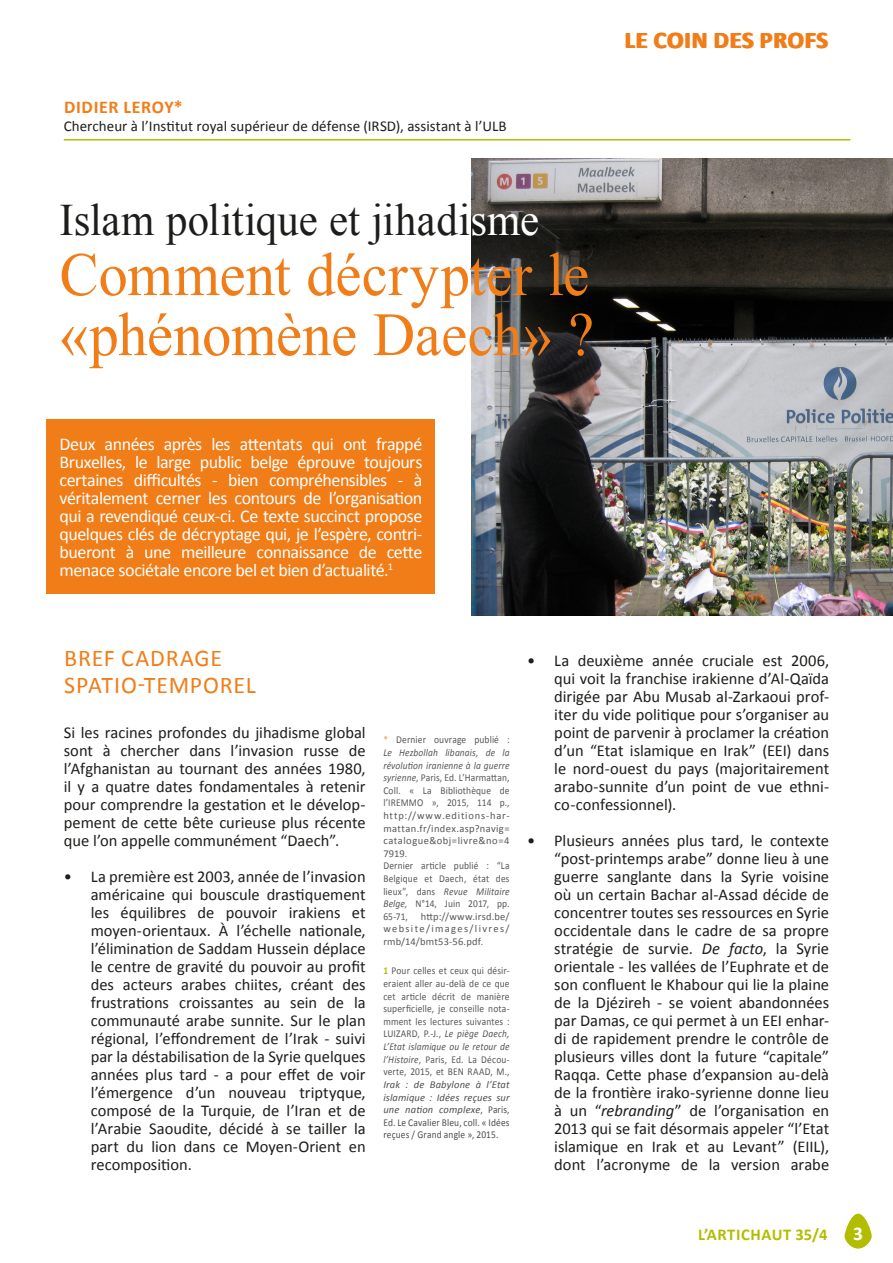
<style>
.page{position:relative;width:893px;height:1263px;background:#fff}
.page>*{position:absolute;margin:0;border:0;box-sizing:border-box;transform-origin:0 0}
.t1{font:61.5px/60px "Times New Roman";letter-spacing:-.005em;color:#f07d18;scale:.95 1}
.t2{font:45px "Times New Roman";color:#1d1d1b;scale:.95 1}
.t3{font:24px/27px "Calibri";letter-spacing:.03em;color:#f07d18}
.t4{font:700 24px "Calibri";letter-spacing:.04em;color:#f07d18}
.t5{font:700 19.5px "Calibri";color:#fff}
.t6{font:18px/18px "Calibri";letter-spacing:-.025em;color:#fff;text-align:justify}
.t7{font:700 18px "Calibri";letter-spacing:.04em;color:#f07d18}
.t8{font:16.5px/18px "Calibri";color:#1d1d1b;text-align:justify}
.t9{font:700 16.5px "Calibri";letter-spacing:.04em;color:#b2bd00}
.t10{font:15px "Calibri";color:#1d1d1b}
.t11{font:10.5px/12.6px "Calibri";letter-spacing:.02em;color:#575756;scale:.9 1}
.t12{font:italic 10.5px/12.6px "Calibri";letter-spacing:.015em;color:#4e4e4e;text-align:justify}
.s1{color:#fff}
.s2{color:#f49a4a}
.s3{font-style:italic}
.s4{font-weight:700;color:#b4be04}
.s5{font-style:normal}
</style>
<div class="page">
<svg style="left:844px;top:1214px;width:28px;height:34px"></svg>
<img style="left:471px;top:159px;width:422px;height:456px">
<div style="left:47px;top:419px;width:388px;height:174px;background:#f07d18"></div>
<hr style="left:64px;top:139px;width:786px;height:2px;background:#b2bd00">
<p class="t7" style="left:64px;top:94px;width:120px">DIDIER LEROY*</p>
<p class="t10" style="left:64px;top:115px;width:444px">Chercheur à l’Institut royal supérieur de défense (IRSD), assistant à l’ULB</p>
<h2 class="t2" style="left:60px;top:188px;width:506px">Islam politique et jihadi<span class="s1">sme</span></h2>
<h1 class="t1" style="left:60px;top:242px;width:564px">Comment décrypter le «phénomène Daech» ?</h1>
<p class="t6" style="left:60px;top:435px;width:364px">Deux années après les attentats qui ont frappé Bruxelles, le large public belge éprouve toujours certaines difficultés - bien compréhensibles - à véritalement cerner les contours de l’organisation qui a revendiqué ceux-ci. Ce texte succinct propose quelques clés de décryptage qui, je l’espère, contri&shy;bueront à une meilleure connaissance de cette menace sociétale encore bel et bien d’actualité.<sup>1</sup></p>
<h3 class="t4" style="left:626px;top:23px;width:205px">LE COIN DES PROFS</h3>
<h3 class="t3" style="left:64px;top:644px;width:193px">BREF CADRAGE<br>SPATIO-TEMPOREL</h3>
<p class="t8" style="left:64px;top:723px;width:303px">Si les racines profondes du jihadisme global sont à chercher dans l’invasion russe de l’Afghanistan au tournant des années 1980, il y a quatre dates fondamentales à retenir pour comprendre la gestation et le dévelop&shy;pement de cette bête curieuse plus récente que l’on appelle communément “Daech”.</p>
<p class="t8" style="left:91px;top:867px;width:276px;text-indent:-27px">• La première est 2003, année de l’invasion américaine qui bouscule drastiquement les équilibres de pouvoir irakiens et moyen-orientaux. À l’échelle nationale, l’élimination de Saddam Hussein déplace le centre de gravité du pouvoir au profit des acteurs arabes chiites, créant des frustrations croissantes au sein de la communauté arabe sunnite. Sur le plan régional, l’effondrement de l’Irak - suivi par la déstabilisation de la Syrie quelques années plus tard - a pour effet de voir l’émergence d’un nouveau triptyque, composé de la Turquie, de l’Iran et de l’Arabie Saoudite, décidé à se tailler la part du lion dans ce Moyen-Orient en recomposition.</p>
<p class="t11" style="left:383px;top:733px;width:142px"><span class="s2">*</span> Dernier ouvrage publié :<br><span class="s3">Le Hezbollah libanais, de la révolution iranienne à la guerre syrienne</span>, Paris, Ed. L’Harmattan,<br>Coll. « La Bibliothèque de l’IREMMO », 2015, 114 p., http://www.editions-har&shy;mattan.fr/index.asp?navig= catalogue&amp;obj=livre&amp;no=4<br>7919.<br>Dernier article publié : “La<br>Belgique et Daech, état des lieux”, dans <span class="s3">Revue Militaire<br>Belge,</span> N°14, Juin 2017, pp.<br>65-71, http://www.irsd.be/ website/images/livres/ rmb/14/bmt53-56.pdf.</p>
<p class="t11" style="left:383px;top:964px;width:142px;text-align:justify"><span class="s4">1</span> Pour celles et ceux qui désir&shy;eraient aller au-delà de ce que cet article décrit de manière superficielle, je conseille nota&shy;mment les lectures suivantes :<br>LUIZARD, P.-J., <span class="s3">Le piège Daech, L’Etat islamique ou le retour de l’Histoire</span>, Paris, Ed. La Décou&shy;verte, 2015, et BEN RAAD, M.,</p>
<p class="t12" style="left:383px;top:1078px;width:128px">Irak : de Babylone à l’Etat islamique : Idées reçues sur une nation complexe<span class="s5">, Paris, Ed. Le Cavalier Bleu, coll. « Idées reçues / Grand angle », 2015.</span></p>
<p class="t8" style="left:554px;top:651px;width:276px;text-indent:-27px">• La deuxième année cruciale est 2006, qui voit la franchise irakienne d’Al-Qaïda dirigée par Abu Musab al-Zarkaoui prof&shy;iter du vide politique pour s’organiser au point de parvenir à proclamer la création d’un “Etat islamique en Irak” (EEI) dans le nord-ouest du pays (majoritairement arabo-sunnite d’un point de vue ethni&shy;co-confessionnel).</p>
<p class="t8" style="left:554px;top:831px;width:276px;text-indent:-27px">• Plusieurs années plus tard, le contexte “post-printemps arabe” donne lieu à une guerre sanglante dans la Syrie voisine où un certain Bachar al-Assad décide de concentrer toutes ses ressources en Syrie occidentale dans le cadre de sa propre stratégie de survie. <span class="s3">De facto</span>, la Syrie orientale - les vallées de l’Euphrate et de son confluent le Khabour qui lie la plaine de la Djézireh - se voient abandonnées par Damas, ce qui permet à un EEI enhar&shy;di de rapidement prendre le contrôle de plusieurs villes dont la future “capitale” Raqqa. Cette phase d’expansion au-delà de la frontière irako-syrienne donne lieu à un “<span class="s3">rebranding</span>” de l’organisation en 2013 qui se fait désormais appeler “l’Etat islamique en Irak et au Levant” (EIIL), dont l’acronyme de la version arabe</p>
<p class="t9" style="left:698px;top:1223px;width:131px">L’ARTICHAUT 35/4</p>
<p class="t5" style="left:853px;top:1220px;width:11px">3</p>
</div>
